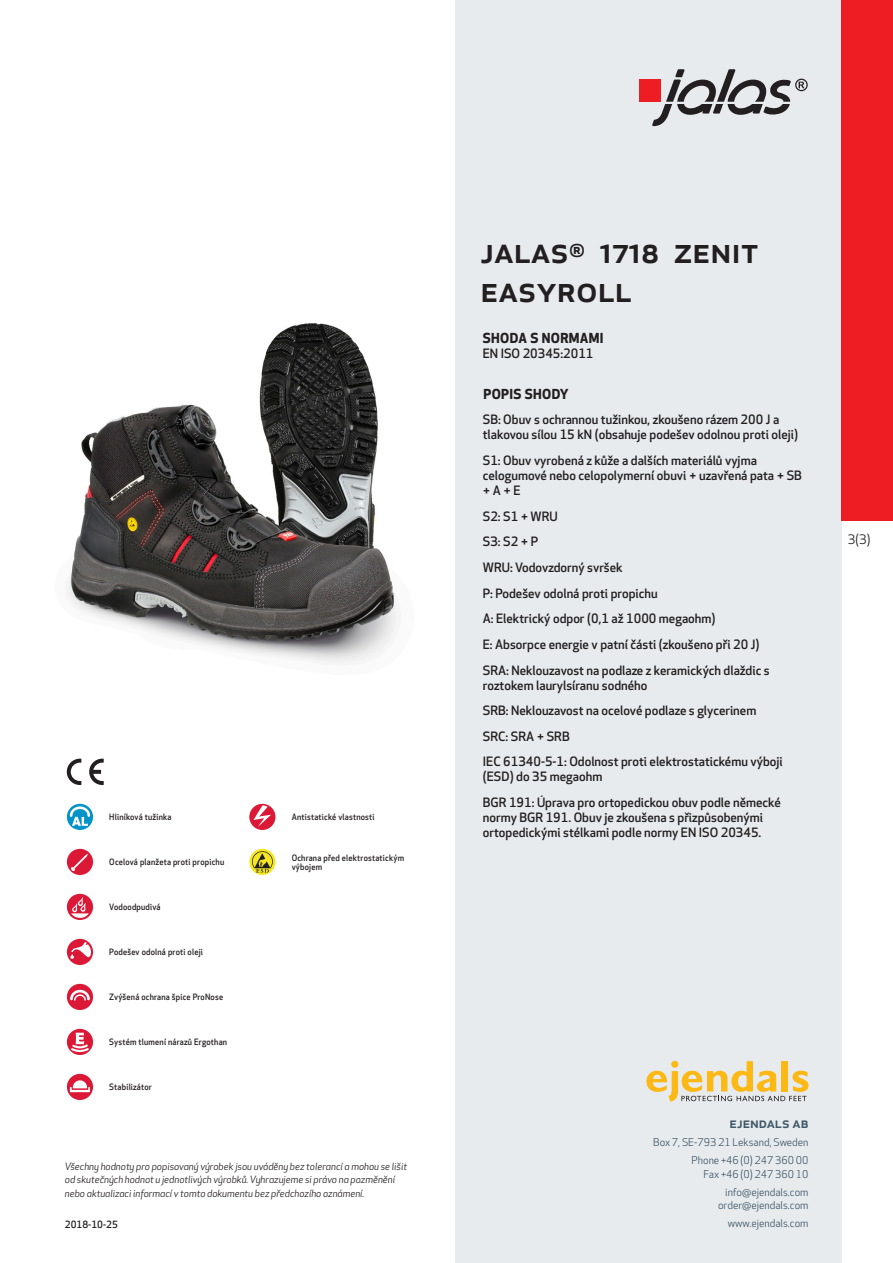
<style>
.page{position:relative;width:893px;height:1263px;background:#fff}
.page>*{position:absolute;margin:0;border:0;box-sizing:border-box;transform-origin:0 0}
.prodname{font:500 36px/39px "Apex New";color:#231f20}
.t1{font:500 15px "Apex New";color:#405968}
.Funktion_body{font:700 13.5px "Apex New";letter-spacing:.025em;color:#231f20}
.t2{font:12.75px "Apex New";color:#231f20}
.Funktion_body-2{font:500 12.6px/15px "Apex New";color:#231f20}
.t3{font:10.5px/18px "Apex New";color:#405968;text-align:right}
.t4{font:italic 9.75px/13.5px "Apex New";color:#231f20}
.t5{font:500 9.75px "Apex New";color:#231f20}
.Artikel{font:500 8.55px/9px "Apex New";letter-spacing:.025em;color:#231f20;scale:.95 1}
</style>
<div class="page">
<div style="left:455px;top:0;width:387px;height:1263px;background:#e8ebee"></div>
<svg style="left:646px;top:1061px;width:162px;height:40px"></svg>
<img style="left:68px;top:323px;width:329px;height:340px">
<div style="left:842px;top:0;width:51px;height:520px;background:#ee1d23"></div>
<svg style="left:67px;top:804px;width:26px;height:26px"></svg>
<svg style="left:70px;top:806px;width:20px;height:20px"></svg>
<div style="left:67px;top:849px;width:26px;height:26px;background:#db1836;border-radius:50%"></div>
<svg style="left:71px;top:854px;width:17px;height:17px"></svg>
<div style="left:67px;top:894px;width:26px;height:26px;background:#db1836;border-radius:50%"></div>
<svg style="left:71px;top:897px;width:18px;height:21px"></svg>
<div style="left:67px;top:939px;width:26px;height:26px;background:#db1836;border-radius:50%"></div>
<svg style="left:70px;top:942px;width:21px;height:17px"></svg>
<div style="left:67px;top:984px;width:26px;height:26px;background:#db1836;border-radius:50%"></div>
<svg style="left:70px;top:990px;width:20px;height:11px"></svg>
<svg style="left:67px;top:1029px;width:26px;height:26px"></svg>
<svg style="left:69px;top:1033px;width:22px;height:20px"></svg>
<svg style="left:67px;top:1074px;width:26px;height:26px"></svg>
<svg style="left:70px;top:1080px;width:20px;height:12px"></svg>
<div style="left:249px;top:804px;width:26px;height:26px;background:#db1836;border-radius:50%"></div>
<svg style="left:254px;top:805px;width:17px;height:22px"></svg>
<svg style="left:249px;top:849px;width:26px;height:26px"></svg>
<svg style="left:252px;top:851px;width:21px;height:22px"></svg>
<svg style="left:89px;top:759px;width:15px;height:26px"></svg>
<svg style="left:67px;top:759px;width:14px;height:26px"></svg>
<div style="left:639px;top:80px;width:22px;height:22px;background:#ee1d23"></div>
<svg style="left:652px;top:69px;width:156px;height:57px"></svg>
<p class="Artikel" style="left:109px;top:812px;width:67px">Hliníková tužinka</p>
<p class="Artikel" style="left:109px;top:857px;width:123px">Ocelová planžeta proti propichu</p>
<p class="Artikel" style="left:109px;top:902px;width:56px">Vodoodpudivá</p>
<p class="Artikel" style="left:109px;top:947px;width:100px">Podešev odolná proti oleji</p>
<p class="Artikel" style="left:109px;top:992px;width:121px">Zvýšená ochrana špice ProNose</p>
<p class="Artikel" style="left:109px;top:1037px;width:126px">Systém tlumení nárazů Ergothan</p>
<p class="Artikel" style="left:109px;top:1082px;width:46px">Stabilizátor</p>
<p class="Artikel" style="left:292px;top:812px;width:89px">Antistatické vlastnosti</p>
<p class="Artikel" style="left:292px;top:853px;width:120px">Ochrana před elektrostatickým výbojem</p>
<p class="t4" style="left:65px;top:1159px;width:344px">Všechny hodnoty pro popisovaný výrobek jsou uváděny bez tolerancí a mohou se lišit od skutečných hodnot u jednotlivých výrobků. Vyhrazujeme si právo na pozměnění nebo aktualizaci informací v tomto dokumentu bez předchozího oznámení.</p>
<p class="t5" style="left:65px;top:1218px;width:54px">2018-10-25</p>
<p class="prodname" style="left:480px;top:230px;width:280px">JALAS<sup>®</sup> 1718 Zenit<br>Easyroll</p>
<p class="Funktion_body" style="left:483px;top:328px;width:122px">SHODA S NORMAMI</p>
<p class="Funktion_body-2" style="left:483px;top:346px;width:112px">EN ISO 20345:2011</p>
<p class="Funktion_body" style="left:483px;top:384px;width:87px">POPIS SHODY</p>
<p class="Funktion_body-2" style="left:483px;top:412px;width:317px">SB: Obuv s ochrannou tužinkou, zkoušeno rázem 200 J a tlakovou sílou 15 kN (obsahuje podešev odolnou proti oleji)</p>
<p class="Funktion_body-2" style="left:483px;top:453px;width:321px">S1: Obuv vyrobená z kůže a dalších materiálů vyjma celogumové nebo celopolymerní obuvi + uzavřená pata + SB + A + E</p>
<p class="Funktion_body-2" style="left:483px;top:508px;width:76px">S2: S1 + WRU</p>
<p class="Funktion_body-2" style="left:483px;top:534px;width:57px">S3: S2 + P</p>
<p class="Funktion_body-2" style="left:483px;top:560px;width:141px">WRU: Vodovzdorný svršek</p>
<p class="Funktion_body-2" style="left:483px;top:585px;width:176px">P: Podešev odolná proti propichu</p>
<p class="Funktion_body-2" style="left:483px;top:611px;width:234px">A: Elektrický odpor (0,1 až 1000 megaohm)</p>
<p class="Funktion_body-2" style="left:483px;top:637px;width:278px">E: Absorpce energie v patní části (zkoušeno při 20 J)</p>
<p class="Funktion_body-2" style="left:483px;top:662px;width:288px">SRA: Neklouzavost na podlaze z keramických dlaždic s roztokem laurylsíranu sodného</p>
<p class="Funktion_body-2" style="left:483px;top:703px;width:275px">SRB: Neklouzavost na ocelové podlaze s glycerinem</p>
<p class="Funktion_body-2" style="left:483px;top:728px;width:88px">SRC: SRA + SRB</p>
<p class="Funktion_body-2" style="left:483px;top:754px;width:301px">IEC 61340-5-1: Odolnost proti elektrostatickému výboji (ESD) do 35 megaohm</p>
<p class="Funktion_body-2" style="left:483px;top:795px;width:299px">BGR 191: Úprava pro ortopedickou obuv podle německé normy BGR 191. Obuv je zkoušena s přizpůsobenými ortopedickými stélkami podle normy EN ISO 20345.</p>
<p class="t2" style="left:848px;top:531px;width:24px">3(3)</p>
<p class="t1" style="left:729px;top:1113px;width:80px">ejendals ab</p>
<p class="t3" style="left:653px;top:1133px;width:157px">Box 7, SE-793 21 Leksand, Sweden<br>Phone +46 (0) 247 360 00</p>
<p class="t3" style="left:703px;top:1165px;width:107px">Fax +46 (0) 247 360 10 info@ejendals.com</p>
<p class="t3" style="left:718px;top:1196px;width:92px">order@ejendals.com</p>
<p class="t3" style="left:728px;top:1215px;width:82px">www.ejendals.com</p>
</div>
